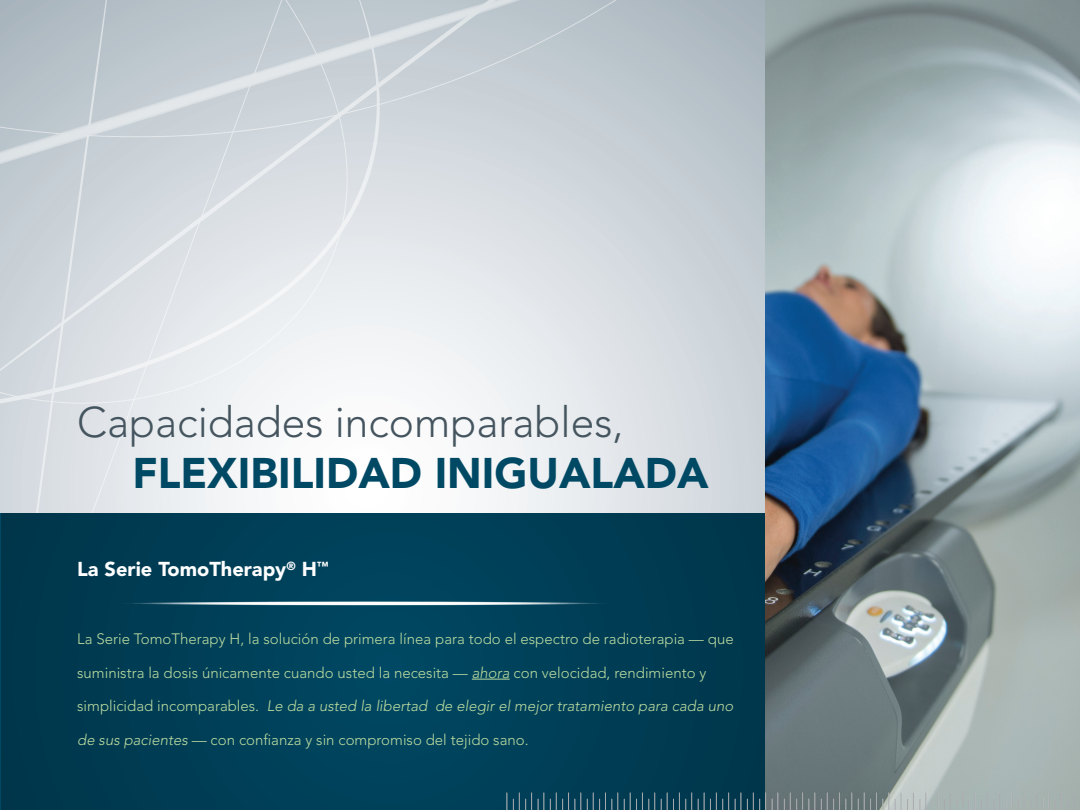
<style>
.page{position:relative;width:1080px;height:810px;background:#fff}
.page>*{position:absolute;margin:0;border:0;box-sizing:border-box;transform-origin:0 0}
.t1{font:300 42.5px "Avenir LT";color:#45555f}
.t2{font:900 42.5px "Avenir LT";color:#004964}
.t3{font:900 20px "Avenir LT";color:#fff}
.t4{font:300 15px "Avenir LT";color:#badba0}
.t5{font:italic 300 15px "Avenir LT";color:#badba0}
.s1{font-style:italic}
.s2{font-style:normal}
</style>
<div class="page">
<img style="left:765px;top:0;width:315px;height:810px">
<div style="left:1px;top:513px;width:764px;height:297px;background:#003e56"></div>
<svg style="left:538px;top:0;width:227px;height:513px;background:#cdd5da"></svg>
<svg style="left:648px;top:0;width:32px;height:170px;background:#b9c3ca"></svg>
<svg style="left:0;top:426px;width:538px;height:87px"></svg>
<svg style="left:590px;top:0;width:58px;height:195px;background:#bfc9cf"></svg>
<svg style="left:0;top:0;width:590px;height:426px;background:#d8dee2"></svg>
<svg style="left:33px;top:0;width:53px;height:513px;background:#cbd3d8"></svg>
<svg style="left:86px;top:0;width:223px;height:513px"></svg>
<hr style="left:472px;top:679px;width:38px;height:1px;background:#badba0">
<svg style="left:130px;top:601px;width:470px;height:5px"></svg>
<svg style="left:507px;top:793px;width:25px;height:17px"></svg>
<svg style="left:538px;top:793px;width:31px;height:17px"></svg>
<svg style="left:575px;top:793px;width:31px;height:17px"></svg>
<svg style="left:612px;top:793px;width:31px;height:17px"></svg>
<svg style="left:649px;top:793px;width:31px;height:17px"></svg>
<svg style="left:686px;top:793px;width:31px;height:17px"></svg>
<svg style="left:723px;top:793px;width:6px;height:17px"></svg>
<svg style="left:735px;top:793px;width:31px;height:17px"></svg>
<svg style="left:772px;top:793px;width:31px;height:17px"></svg>
<svg style="left:809px;top:793px;width:31px;height:17px"></svg>
<svg style="left:846px;top:793px;width:31px;height:17px"></svg>
<svg style="left:883px;top:793px;width:31px;height:17px"></svg>
<svg style="left:920px;top:793px;width:31px;height:17px"></svg>
<svg style="left:957px;top:793px;width:6px;height:17px"></svg>
<svg style="left:969px;top:793px;width:19px;height:17px"></svg>
<svg style="left:994px;top:793px;width:6px;height:17px"></svg>
<svg style="left:1006px;top:793px;width:31px;height:17px"></svg>
<svg style="left:1043px;top:793px;width:31px;height:17px"></svg>
<p class="t1" style="left:77px;top:397px;width:548px">Capacidades incomparables,</p>
<p class="t2" style="left:132px;top:447px;width:578px">FLEXIBILIDAD INIGUALADA</p>
<p class="t3" style="left:77px;top:557px;width:253px">La Serie TomoTherapy<sup>®</sup> H<sup>™</sup></p>
<p class="t4" style="left:77px;top:630px;width:658px">La Serie TomoTherapy H, la solución de primera línea para todo el espectro de radioterapia — que</p>
<p class="t4" style="left:77px;top:664px;width:631px">suministra la dosis únicamente cuando usted la necesita — <span class="s1">ahora</span> con velocidad, rendimiento y</p>
<p class="t5" style="left:77px;top:697px;width:658px"><span class="s2">simplicidad incomparables.</span> Le da a usted la libertad de elegir el mejor tratamiento para cada uno</p>
<p class="t4" style="left:77px;top:731px;width:453px"><span class="s1">de sus pacientes</span> — con confianza y sin compromiso del tejido sano.</p>
</div>
